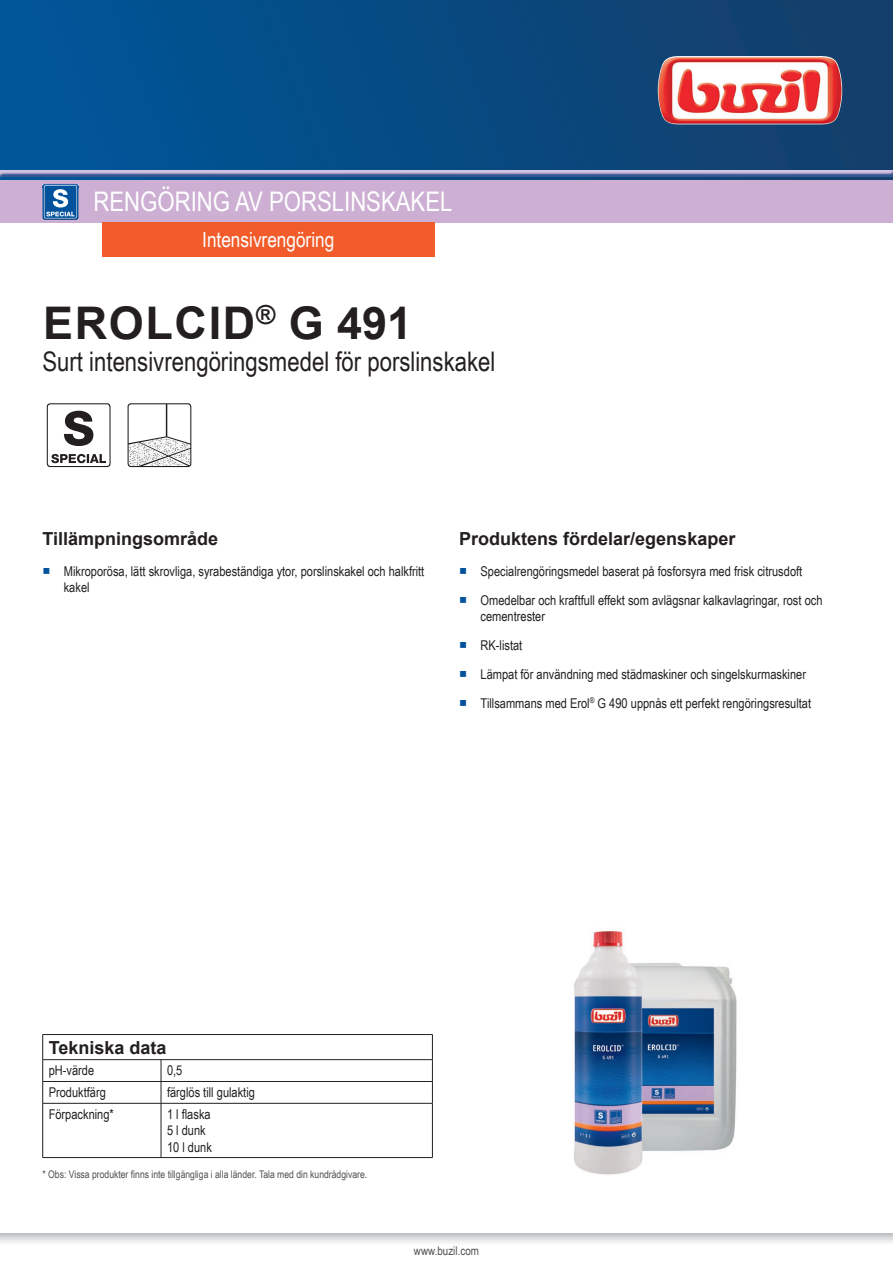
<style>
.page{position:relative;width:893px;height:1263px;background:#fff}
.page>*{position:absolute;margin:0;border:0;box-sizing:border-box;transform-origin:0 0}
.t1{font:700 45px "Arial";letter-spacing:.035em;color:#231f20}
.t2{font:27px "Arial Narrow";color:#231f20}
.t3{font:27px "Arial Narrow";color:#fff}
.t4{font:21px "Arial Narrow";color:#fff}
.t5{font:700 18px "Arial";color:#231f20}
.t6{font:13.5px/16.2px "Arial Narrow";color:#231f20}
.t7{font:12px "Arial Narrow";color:#4e5151}
.t8{font:10.5px "Arial Narrow";color:#4d5152}
.s1{font-family:"Arial Unicode MS";color:#01519b}
</style>
<div class="page">
<svg style="left:0;top:1233px;width:893px;height:10px"></svg>
<hr style="left:43px;top:1034px;width:118px;height:1px;background:#231f20">
<hr style="left:161px;top:1034px;width:272px;height:1px;background:#231f20">
<hr style="left:43px;top:1059px;width:118px;height:1px;background:#231f20">
<hr style="left:161px;top:1059px;width:272px;height:1px;background:#231f20">
<hr style="left:43px;top:1081px;width:118px;height:1px;background:#231f20">
<svg style="left:42px;top:1035px;width:1px;height:68px"></svg>
<hr style="left:161px;top:1081px;width:272px;height:1px;background:#231f20">
<svg style="left:161px;top:1060px;width:1px;height:43px"></svg>
<svg style="left:432px;top:1035px;width:1px;height:68px"></svg>
<hr style="left:43px;top:1103px;width:118px;height:1px;background:#231f20">
<hr style="left:42px;top:1103px;width:1px;height:54px;background:#231f20">
<hr style="left:161px;top:1103px;width:272px;height:1px;background:#231f20">
<hr style="left:161px;top:1103px;width:1px;height:54px;background:#231f20">
<hr style="left:432px;top:1103px;width:1px;height:54px;background:#231f20">
<hr style="left:43px;top:1157px;width:118px;height:1px;background:#231f20">
<hr style="left:161px;top:1157px;width:272px;height:1px;background:#231f20">
<img style="left:574px;top:931px;width:163px;height:244px">
<svg style="left:47px;top:403px;width:64px;height:64px"></svg>
<svg style="left:128px;top:403px;width:63px;height:64px"></svg>
<div style="left:0;top:0;width:893px;height:180px;background:linear-gradient(to right,#00569a,#143e69)"></div>
<img style="left:658px;top:56px;width:184px;height:68px">
<div style="left:0;top:169px;width:893px;height:8px;background:#015599;opacity:.75"></div>
<div style="left:0;top:180px;width:893px;height:43px;background:#ccafd3"></div>
<img style="left:43px;top:184px;width:35px;height:36px">
<svg style="left:44px;top:185px;width:35px;height:33px"></svg>
<div style="left:102px;top:223px;width:333px;height:34px;background:#f15c2a"></div>
<h2 class="t3" style="left:94px;top:182px;width:360px">RENGÖRING AV PORSLINSKAKEL</h2>
<h3 class="t4" style="left:202px;top:225px;width:134px">Intensivrengöring</h3>
<h1 class="t1" style="left:43px;top:291px;width:370px">EROLCID<sup>®</sup> G 491</h1>
<h2 class="t2" style="left:43px;top:342px;width:454px">Surt intensivrengöringsmedel för porslinskakel</h2>
<h3 class="t5" style="left:43px;top:526px;width:177px">Tillämpningsområde</h3>
<p class="t6" style="left:64px;top:562px;width:362px;text-indent:-21px"><span class="s1">■</span> Mikroporösa, lätt skrovliga, syrabeständiga ytor, porslinskakel och halkfritt kakel</p>
<h3 class="t5" style="left:459px;top:526px;width:278px">Produktens fördelar/egenskaper</h3>
<p class="t6" style="left:459px;top:562px;width:345px"><span class="s1">■</span> Specialrengöringsmedel baserat på fosforsyra med frisk citrusdoft</p>
<p class="t6" style="left:480px;top:591px;width:343px;text-indent:-21px"><span class="s1">■</span> Omedelbar och kraftfull effekt som avlägsnar kalkavlagringar, rost och cementrester</p>
<p class="t6" style="left:459px;top:636px;width:65px"><span class="s1">■</span> RK-listat</p>
<p class="t6" style="left:459px;top:665px;width:348px"><span class="s1">■</span> Lämpat för användning med städmaskiner och singelskurmaskiner</p>
<p class="t6" style="left:459px;top:694px;width:353px"><span class="s1">■</span> Tillsammans med Erol<sup>®</sup> G 490 uppnås ett perfekt rengöringsresultat</p>
<h3 class="t5" style="left:49px;top:1035px;width:119px">Tekniska data</h3>
<p class="t6" style="left:49px;top:1062px;width:47px">pH-värde</p>
<p class="t6" style="left:167px;top:1062px;width:17px">0,5</p>
<p class="t6" style="left:49px;top:1084px;width:59px">Produktfärg</p>
<p class="t6" style="left:167px;top:1084px;width:89px">färglös till gulaktig</p>
<p class="t6" style="left:49px;top:1106px;width:67px">Förpackning*</p>
<p class="t6" style="left:167px;top:1106px;width:46px">1 l flaska<br>5 l dunk<br>10 l dunk</p>
<p class="t8" style="left:43px;top:1166px;width:326px">* Obs: Vissa produkter finns inte tillgängliga i alla länder. Tala med din kundrådgivare.</p>
<p class="t7" style="left:414px;top:1242px;width:67px">www.buzil.com</p>
</div>
